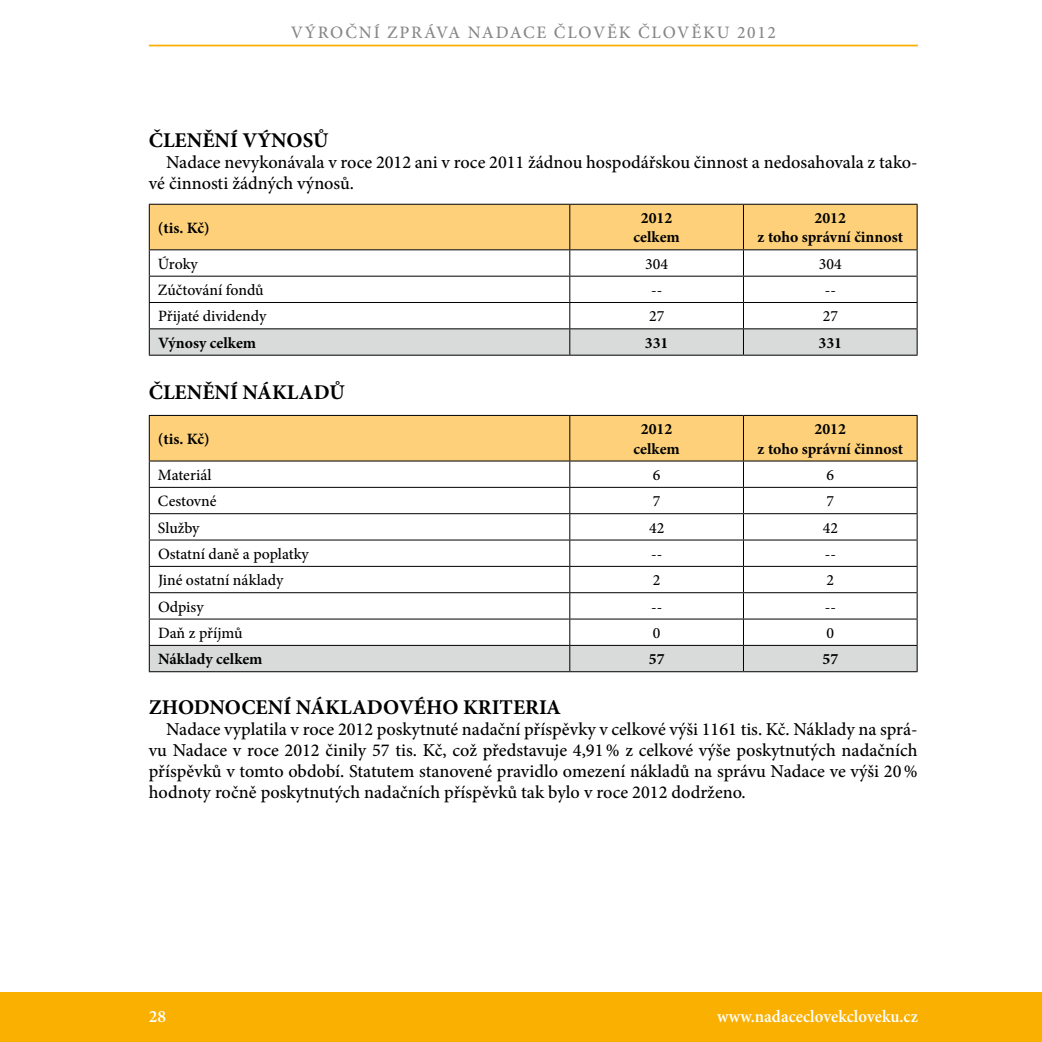
<style>
.page{position:relative;width:1042px;height:1042px;background:#fff}
.page>*{position:absolute;margin:0;border:0;box-sizing:border-box;transform-origin:0 0}
.t1{font:700 21px "Minion Pro";color:#000}
.t2{font:500 18.2px/21px "Minion Pro";color:#000}
.t3{font:500 17.5px "Minion Pro";letter-spacing:.1em;color:#868786}
.t4{font:600 17.5px "Minion Pro";letter-spacing:.005em;color:#fff;scale:.95 1}
.t5{font:600 17.5px "Minion Pro";letter-spacing:.005em;color:#fff}
.t6{font:500 15.75px "Minion Pro";color:#000}
.t7{font:700 15.75px/19.2px "Minion Pro";color:#000;text-align:center}
</style>
<div class="page">
<hr style="left:149px;top:45px;width:769px;height:1px;background:#f9b000">
<div style="left:0;top:992px;width:1042px;height:50px;background:#f9b000"></div>
<svg style="left:149px;top:204px;width:768px;height:151px"></svg>
<hr style="left:149px;top:355px;width:421px;height:1px;background:#000">
<hr style="left:570px;top:355px;width:173px;height:1px;background:#000">
<hr style="left:743px;top:355px;width:174px;height:1px;background:#000">
<svg style="left:149px;top:415px;width:768px;height:256px"></svg>
<hr style="left:149px;top:671px;width:421px;height:1px;background:#000">
<hr style="left:570px;top:671px;width:173px;height:1px;background:#000">
<hr style="left:743px;top:671px;width:174px;height:1px;background:#000">
<p class="t3" style="left:291px;top:20px;width:487px">VÝROČNÍ ZPRÁVA NADACE ČLOVĚK ČLOVĚKU 2012</p>
<p class="t1" style="left:149px;top:125px;width:181px">ČLENĚNÍ VÝNOSŮ</p>
<p class="t2" style="left:149px;top:152px;width:770px;text-indent:17px">Nadace nevykonávala v roce 2012 ani v roce 2011 žádnou hospodářskou činnost a nedosahovala z tako&shy;vé činnosti žádných výnosů.</p>
<p class="t7" style="left:158px;top:218px;width:53px">(tis. Kč)</p>
<p class="t7" style="left:633px;top:208px;width:48px">2012 celkem</p>
<p class="t7" style="left:757px;top:208px;width:147px">2012<br>z toho správní činnost</p>
<p class="t6" style="left:158px;top:253px;width:41px">Úroky</p>
<p class="t6" style="left:645px;top:253px;width:24px">304</p>
<p class="t6" style="left:819px;top:253px;width:24px">304</p>
<p class="t6" style="left:158px;top:279px;width:107px">Zúčtování fondů</p>
<p class="t6" style="left:651px;top:279px;width:13px">--</p>
<p class="t6" style="left:825px;top:279px;width:13px">--</p>
<p class="t6" style="left:158px;top:306px;width:110px">Přijaté dividendy</p>
<p class="t6" style="left:649px;top:306px;width:17px">27</p>
<p class="t6" style="left:823px;top:306px;width:17px">27</p>
<p class="t7" style="left:158px;top:333px;width:100px">Výnosy celkem</p>
<p class="t7" style="left:645px;top:333px;width:25px">331</p>
<p class="t7" style="left:818px;top:333px;width:25px">331</p>
<p class="t1" style="left:149px;top:377px;width:197px">ČLENĚNÍ NÁKLADŮ</p>
<p class="t7" style="left:158px;top:429px;width:53px">(tis. Kč)</p>
<p class="t7" style="left:633px;top:419px;width:48px">2012 celkem</p>
<p class="t7" style="left:757px;top:419px;width:147px">2012<br>z toho správní činnost</p>
<p class="t6" style="left:158px;top:464px;width:55px">Materiál</p>
<p class="t6" style="left:653px;top:464px;width:9px">6</p>
<p class="t6" style="left:826px;top:464px;width:9px">6</p>
<p class="t6" style="left:158px;top:490px;width:60px">Cestovné</p>
<p class="t6" style="left:653px;top:490px;width:9px">7</p>
<p class="t6" style="left:826px;top:490px;width:9px">7</p>
<p class="t6" style="left:158px;top:517px;width:43px">Služby</p>
<p class="t6" style="left:649px;top:517px;width:17px">42</p>
<p class="t6" style="left:823px;top:517px;width:17px">42</p>
<p class="t6" style="left:158px;top:543px;width:152px">Ostatní daně a poplatky</p>
<p class="t6" style="left:651px;top:543px;width:13px">--</p>
<p class="t6" style="left:825px;top:543px;width:13px">--</p>
<p class="t6" style="left:158px;top:569px;width:127px">Jiné ostatní náklady</p>
<p class="t6" style="left:653px;top:569px;width:9px">2</p>
<p class="t6" style="left:826px;top:569px;width:9px">2</p>
<p class="t6" style="left:158px;top:596px;width:47px">Odpisy</p>
<p class="t6" style="left:651px;top:596px;width:13px">--</p>
<p class="t6" style="left:825px;top:596px;width:13px">--</p>
<p class="t6" style="left:158px;top:622px;width:86px">Daň z příjmů</p>
<p class="t6" style="left:653px;top:622px;width:9px">0</p>
<p class="t6" style="left:826px;top:622px;width:9px">0</p>
<p class="t7" style="left:158px;top:649px;width:106px">Náklady celkem</p>
<p class="t7" style="left:649px;top:649px;width:17px">57</p>
<p class="t7" style="left:822px;top:649px;width:17px">57</p>
<p class="t1" style="left:149px;top:692px;width:414px">ZHODNOCENÍ NÁKLADOVÉHO KRITERIA</p>
<p class="t2" style="left:149px;top:719px;width:770px;text-align:justify;text-indent:17px">Nadace vyplatila v roce 2012 poskytnuté nadační příspěvky v celkové výši 1161 tis. Kč. Náklady na sprá&shy;vu Nadace v roce 2012 činily 57 tis. Kč, což představuje 4,91% z celkové výše poskytnutých nadačních příspěvků v tomto období. Statutem stanovené pravidlo omezení nákladů na správu Nadace ve výši 20% hodnoty ročně poskytnutých nadačních příspěvků tak bylo v roce 2012 dodrženo.</p>
<p class="t5" style="left:149px;top:1004px;width:19px">28</p>
<p class="t4" style="left:717px;top:1004px;width:213px">www.nadaceclovekcloveku.cz</p>
</div>
